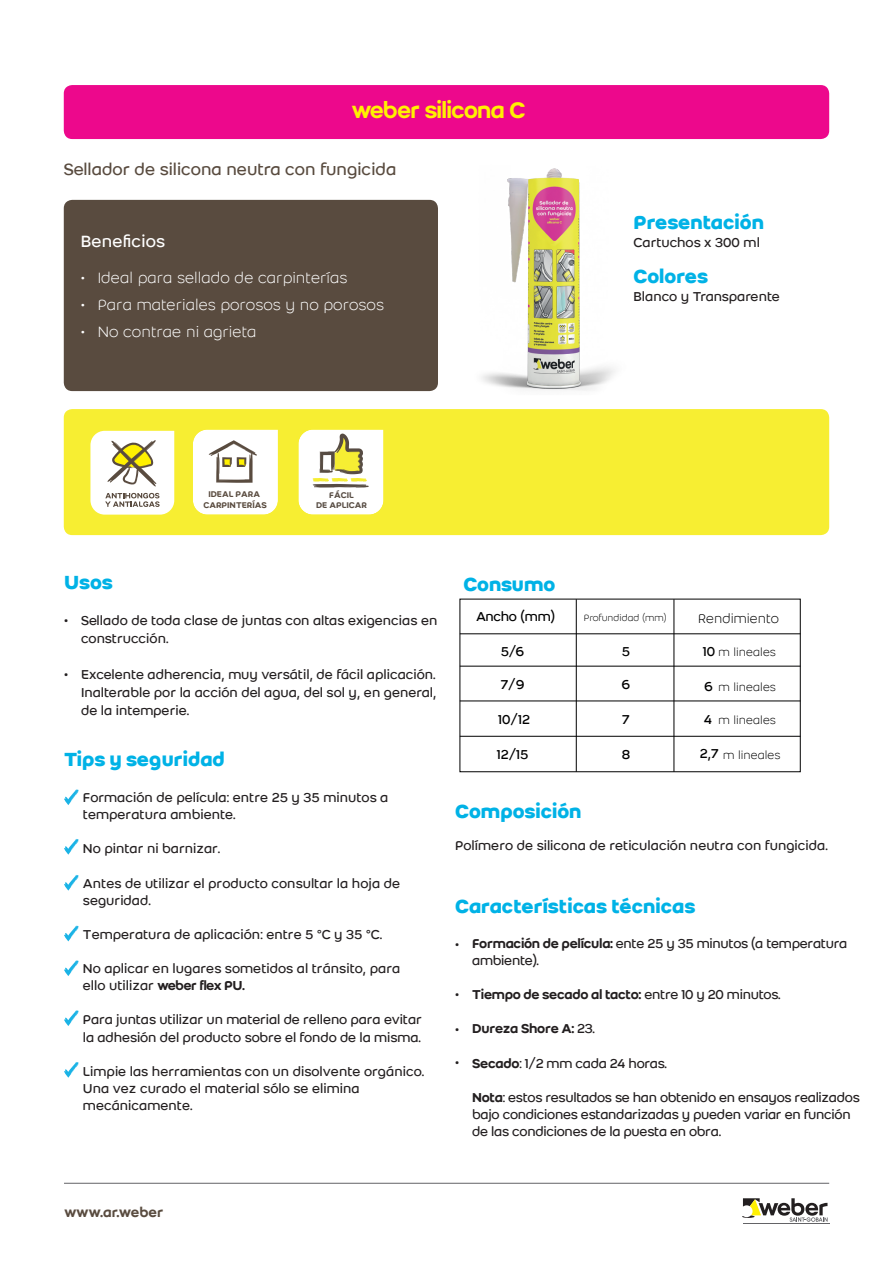
<style>
.page{position:relative;width:893px;height:1263px;background:#fff}
.page>*{position:absolute;margin:0;border:0;box-sizing:border-box;transform-origin:0 0}
.t1{font:24.75px "Weber Name";color:#fff101}
.t2{font:700 21px "Weber";color:#00b2e6}
.t3{font:18px "Weber";color:#594b3f}
.t4{font:18px "Weber";letter-spacing:.01em;color:#fff}
.t5{font:300 16.5px/27px "Weber";color:#fff}
.t6{font:500 15px "Weber";color:#594b3f}
.t7{font:14.25px/17.1px "Weber";color:#231f20}
.t8{font:14.25px/17.1px "Weber";letter-spacing:-.02em;color:#231f20}
.t9{font:500 14.25px "Weber";letter-spacing:-.02em;color:#231f20}
.t10{font:14.25px "Weber";color:#000001}
.t11{font:300 14.25px "Weber";color:#000001}
.t12{font:14.25px "Weber Name";color:#231f20}
.t13{font:300 12.45px "Weber";color:#000001}
.t14{font:300 10.2px "Weber";color:#000001}
.t15{font:500 9.15px/10.5px "Weber";color:#594b3f;text-align:center}
.t16{font:500 9.15px/9.1px "Weber";color:#574c43;text-align:center}
.s1{font-weight:500}
.s2{font-weight:400}
</style>
<div class="page">
<img style="left:424px;top:168px;width:191px;height:224px">
<svg style="left:64px;top:789px;width:14px;height:16px"></svg>
<svg style="left:64px;top:839px;width:14px;height:16px"></svg>
<svg style="left:64px;top:875px;width:14px;height:16px"></svg>
<svg style="left:64px;top:925px;width:14px;height:16px"></svg>
<svg style="left:64px;top:960px;width:14px;height:16px"></svg>
<svg style="left:64px;top:1010px;width:14px;height:16px"></svg>
<svg style="left:64px;top:1062px;width:14px;height:16px"></svg>
<hr style="left:743px;top:1223px;width:86px;height:1px;background:#636366">
<svg style="left:742px;top:1198px;width:86px;height:24px"></svg>
<hr style="left:64px;top:1183px;width:765px;height:1px;background:#636366">
<div style="left:64px;top:200px;width:374px;height:191px;background:#594b3f;border-radius:9px"></div>
<div style="left:64px;top:409px;width:765px;height:126px;background:#f7ee32;border-radius:9px"></div>
<div style="left:64px;top:85px;width:765px;height:54px;background:#ed088c;border-radius:9px"></div>
<svg style="left:298px;top:430px;width:85px;height:85px;background:#eeecd5"></svg>
<svg style="left:193px;top:430px;width:85px;height:85px;background:#f2f1e9"></svg>
<svg style="left:90px;top:431px;width:84px;height:84px;background:#e8e5d0"></svg>
<hr style="left:460px;top:633px;width:340px;height:1px;background:#000001">
<hr style="left:460px;top:666px;width:340px;height:1px;background:#000001">
<hr style="left:460px;top:701px;width:340px;height:1px;background:#000001">
<hr style="left:460px;top:736px;width:340px;height:1px;background:#000001">
<hr style="left:576px;top:599px;width:1px;height:173px;background:#000001">
<hr style="left:674px;top:599px;width:1px;height:173px;background:#000001">
<p class="t3" style="left:64px;top:159px;width:334px">Sellador de silicona neutra con fungicida</p>
<p class="t4" style="left:81px;top:231px;width:86px">Beneficios</p>
<p class="t5" style="left:98px;top:264px;width:288px;text-indent:-17px">• Ideal para sellado de carpinterías<br>Para materiales porosos y no porosos<br>No contrae ni agrieta</p>
<p class="t5" style="left:81px;top:291px;width:6px">• •</p>
<h1 class="t1" style="left:425px;top:96px;width:101px">silicona C</h1>
<p class="t15" style="left:203px;top:489px;width:65px">IDEAL PARA<br>CARPINTERÍAS</p>
<p class="t16" style="left:316px;top:491px;width:52px">FÁCIL<br>DE APLICAR</p>
<h2 class="t2" style="left:634px;top:210px;width:132px">Presentación</h2>
<p class="t7" style="left:634px;top:234px;width:128px">Cartuchos x 300 ml</p>
<h2 class="t2" style="left:634px;top:264px;width:76px">Colores</h2>
<p class="t7" style="left:634px;top:288px;width:148px">Blanco y Transparente</p>
<h2 class="t2" style="left:64px;top:570px;width:50px">Usos</h2>
<p class="t7" style="left:81px;top:611px;width:358px;line-height:18px;text-indent:-17px">• Sellado de toda clase de juntas con altas exigencias en construcción.</p>
<p class="t7" style="left:81px;top:665px;width:357px;line-height:18px;text-align:justify;text-indent:-17px">• Excelente adherencia, muy versátil, de fácil aplicación.<br>Inalterable por la acción del agua, del sol y, en general, de la intemperie.</p>
<h2 class="t2" style="left:64px;top:747px;width:162px">Tips y seguridad</h2>
<p class="t7" style="left:83px;top:789px;width:307px">Formación de película: entre 25 y 35 minutos a temperatura ambiente.</p>
<p class="t7" style="left:83px;top:840px;width:139px">No pintar ni barnizar.</p>
<p class="t7" style="left:83px;top:874px;width:319px">Antes de utilizar el producto consultar la hoja de seguridad.</p>
<p class="t7" style="left:83px;top:926px;width:301px">Temperatura de aplicación: entre 5 °C y 35 °C.</p>
<p class="t7" style="left:83px;top:960px;width:319px">No aplicar en lugares sometidos al tránsito, para ello utilizar</p>
<p class="t12" style="left:200px;top:977px;width:47px">flex PU.</p>
<p class="t7" style="left:83px;top:1011px;width:340px">Para juntas utilizar un material de relleno para evitar la adhesión del producto sobre el fondo de la misma.</p>
<p class="t7" style="left:83px;top:1063px;width:343px">Limpie las herramientas con un disolvente orgánico.<br>Una vez curado el material sólo se elimina mecánicamente.</p>
<h2 class="t2" style="left:463px;top:571px;width:93px">Consumo</h2>
<p class="t10" style="left:476px;top:608px;width:81px">Ancho (mm)</p>
<p class="t14" style="left:584px;top:612px;width:84px">Profundidad (mm)</p>
<p class="t11" style="left:698px;top:611px;width:82px">Rendimiento</p>
<p class="t10" style="left:501px;top:643px;width:25px">5/6</p>
<p class="t10" style="left:501px;top:676px;width:25px">7/9</p>
<p class="t10" style="left:498px;top:711px;width:33px">10/12</p>
<p class="t10" style="left:497px;top:746px;width:33px">12/15</p>
<p class="t10" style="left:622px;top:643px;width:10px">5</p>
<p class="t10" style="left:622px;top:676px;width:10px">6</p>
<p class="t10" style="left:622px;top:711px;width:9px">7</p>
<p class="t10" style="left:622px;top:746px;width:10px">8</p>
<p class="t10" style="left:703px;top:643px;width:14px">10</p>
<p class="t10" style="left:704px;top:678px;width:10px">6</p>
<p class="t10" style="left:704px;top:711px;width:9px">4</p>
<p class="t10" style="left:700px;top:745px;width:20px">2,7</p>
<p class="t13" style="left:719px;top:645px;width:59px">m lineales</p>
<p class="t13" style="left:719px;top:680px;width:59px">m lineales</p>
<p class="t13" style="left:719px;top:713px;width:59px">m lineales</p>
<p class="t13" style="left:723px;top:748px;width:59px">m lineales</p>
<h2 class="t2" style="left:455px;top:799px;width:128px">Composición</h2>
<p class="t7" style="left:455px;top:836px;width:374px">Polímero de silicona de reticulación neutra con fungicida.</p>
<h2 class="t2" style="left:455px;top:893px;width:242px">Características técnicas</h2>
<p class="t8" style="left:472px;top:935px;width:377px;text-indent:-17px">• <span class="s1">Formación de película:</span> ente 25 y 35 minutos (a temperatura ambiente).</p>
<p class="t9" style="left:472px;top:986px;width:310px">Tiempo de secado al tacto: <span class="s2">entre 10 y 20 minutos.</span></p>
<p class="t9" style="left:472px;top:1020px;width:124px">Dureza Shore A: <span class="s2">23.</span></p>
<p class="t8" style="left:472px;top:1054px;width:196px"><span class="s1">Secado</span>: 1/2 mm cada 24 horas.</p>
<p class="t8" style="left:472px;top:1089px;width:389px"><span class="s1">Nota</span>: estos resultados se han obtenido en ensayos realizados bajo condiciones estandarizadas y pueden variar en función de las condiciones de la puesta en obra.</p>
<p class="t7" style="left:455px;top:986px;width:6px">•</p>
<p class="t7" style="left:455px;top:1020px;width:6px">•</p>
<p class="t7" style="left:455px;top:1054px;width:6px">•</p>
<p class="t6" style="left:64px;top:1203px;width:101px">www.ar.weber</p>
</div>
